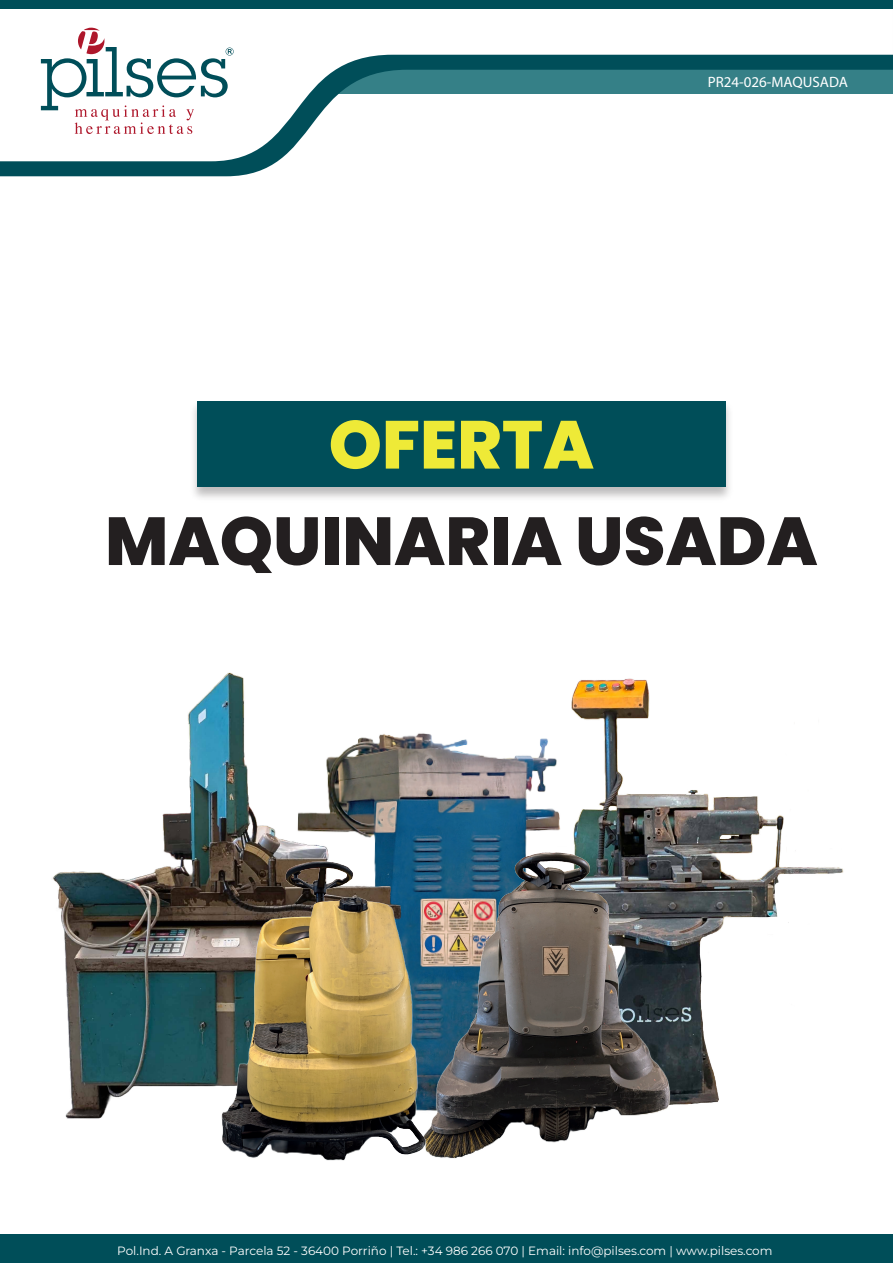
<style>
.page{position:relative;width:893px;height:1263px;background:#fff}
.page>*{position:absolute;margin:0;border:0;box-sizing:border-box;transform-origin:0 0}
.t1{font:800 67.8px "Poppins";color:#231f20}
.t2{font:800 67.8px "Poppins";color:#eeea37}
.t3{font:15px "Myriad Pro";color:#fff}
.t4{font:12px "Montserrat";color:#fff}
</style>
<div class="page">
<img style="left:421px;top:733px;width:104px;height:108px">
<img style="left:525px;top:678px;width:319px;height:427px">
<img style="left:193px;top:401px;width:537px;height:97px">
<div style="left:0;top:1234px;width:893px;height:29px;background:#004e59"></div>
<div style="left:197px;top:401px;width:528px;height:86px;background:#004e59"></div>
<svg style="left:0;top:161px;width:278px;height:15px;background:#115a64"></svg>
<svg style="left:40px;top:27px;width:853px;height:134px"></svg>
<svg style="left:41px;top:28px;width:193px;height:106px"></svg>
<div style="left:0;top:0;width:893px;height:9px;background:#004e59"></div>
<img style="left:434px;top:841px;width:250px;height:318px">
<img style="left:52px;top:672px;width:369px;height:447px">
<img style="left:217px;top:841px;width:217px;height:320px">
<p class="t3" style="left:708px;top:73px;width:142px">PR24-026-MAQUSADA</p>
<h1 class="t2" style="left:329px;top:405px;width:267px">OFERTA</h1>
<h1 class="t1" style="left:105px;top:502px;width:714px">MAQUINARIA USADA</h1>
<p class="t4" style="left:117px;top:1243px;width:657px">Pol.Ind. A Granxa - Parcela 52 - 36400 Porriño | Tel.: +34 986 266 070 | Email: info@pilses.com | www.pilses.com</p>
</div>
